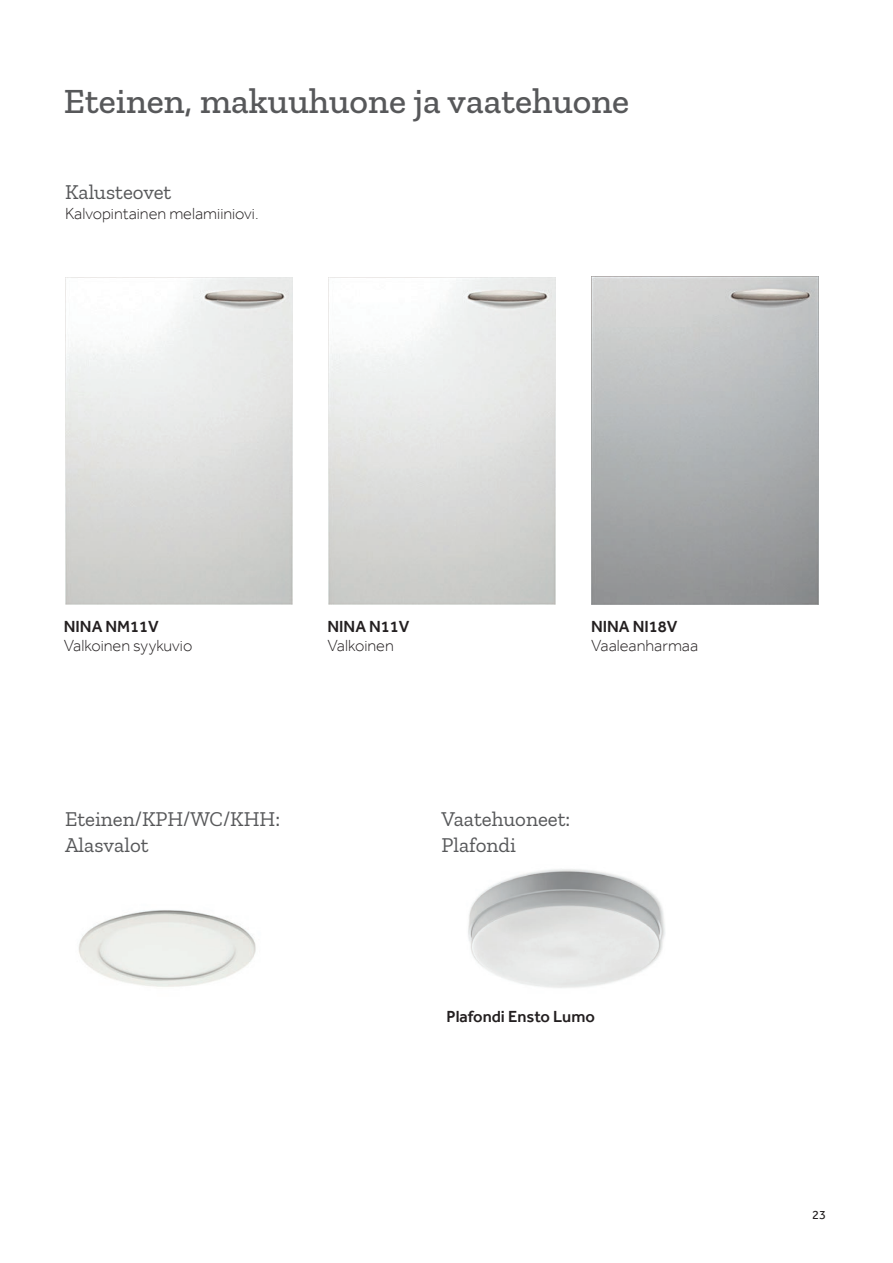
<style>
.page{position:relative;width:893px;height:1263px;background:#fff}
.page>*{position:absolute;margin:0;border:0;box-sizing:border-box;transform-origin:0 0}
.t1{font:500 36px "Zilla Slab";color:#57585a}
.t2{font:21px/25.2px "Zilla Slab";color:#57585a}
.t3{font:300 16.5px "Effra";color:#231f20}
.t4{font:500 16.5px "Effra";color:#231f20}
.t5{font:12.75px "Effra";color:#231f20}
</style>
<div class="page">
<img style="left:79px;top:910px;width:177px;height:77px">
<img style="left:468px;top:869px;width:197px;height:119px">
<img style="left:65px;top:277px;width:227px;height:328px">
<img style="left:328px;top:277px;width:227px;height:328px">
<img style="left:591px;top:277px;width:228px;height:327px">
<h1 class="t1" style="left:64px;top:81px;width:567px">Eteinen, makuuhuone ja vaatehuone</h1>
<p class="t2" style="left:65px;top:180px;width:108px">Kalusteovet</p>
<p class="t3" style="left:65px;top:204px;width:195px">Kalvopintainen melamiiniovi.</p>
<p class="t4" style="left:64px;top:616px;width:97px">NINA NM11V</p>
<p class="t3" style="left:64px;top:636px;width:130px">Valkoinen syykuvio</p>
<p class="t4" style="left:327px;top:616px;width:84px">NINA N11V</p>
<p class="t3" style="left:327px;top:636px;width:68px">Valkoinen</p>
<p class="t4" style="left:591px;top:616px;width:88px">NINA NI18V</p>
<p class="t3" style="left:591px;top:636px;width:109px">Vaaleanharmaa</p>
<p class="t2" style="left:65px;top:807px;width:217px">Eteinen/KPH/WC/KHH:<br>Alasvalot</p>
<p class="t2" style="left:441px;top:807px;width:130px">Vaatehuoneet:<br>Plafondi</p>
<p class="t4" style="left:446px;top:1007px;width:150px">Plafondi Ensto Lumo</p>
<p class="t5" style="left:812px;top:1207px;width:15px">23</p>
</div>
